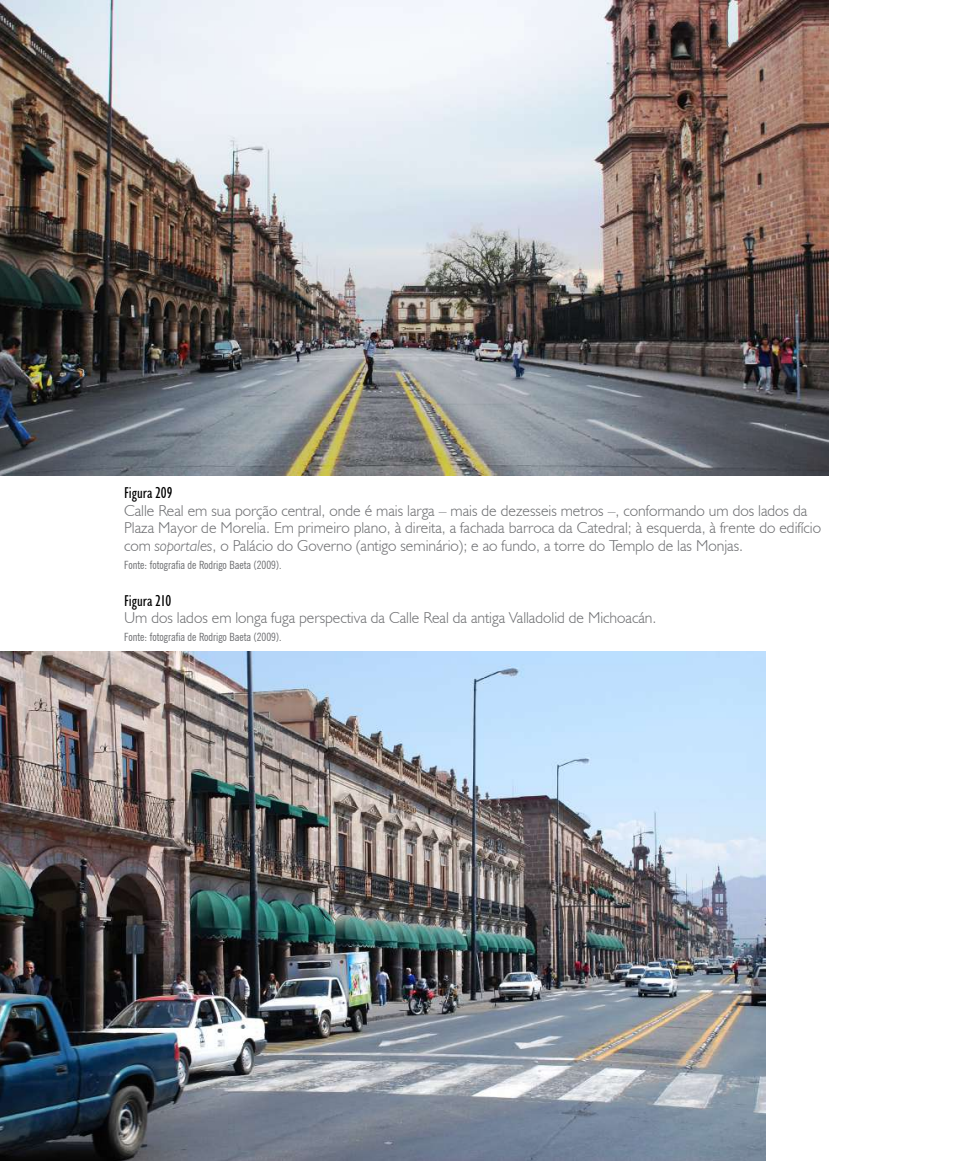
<style>
.page{position:relative;width:953px;height:1161px;background:#fff}
.page>*{position:absolute;margin:0;border:0;box-sizing:border-box;transform-origin:0 0}
.t1{font:300 15.75px/17.5px "Humanist 521 BT";color:#6d6e71}
.t2{font:condensed 15.75px "Humanist 521 BT";color:#000}
.t3{font:condensed 11.38px "News Gothic BT";color:#6d6e71}
.s1{font-style:italic}
</style>
<div class="page">
<img style="left:0;top:0;width:828px;height:476px">
<img style="left:0;top:652px;width:765px;height:509px">
<p class="t2" style="left:124px;top:484px;width:50px">Figura 209</p>
<p class="t1" style="left:124px;top:501px;width:698px">Calle Real em sua porção central, onde é mais larga – mais de dezesseis metros –, conformando um dos lados da<br>Plaza Mayor de Morelia. Em primeiro plano, à direita, a fachada barroca da Catedral; à esquerda, à frente do edifício com <span class="s1">soportales</span>, o Palácio do Governo (antigo seminário); e ao fundo, a torre do Templo de las Monjas.</p>
<p class="t3" style="left:124px;top:558px;width:159px">Fonte: fotografia de Rodrigo Baeta (2009).</p>
<p class="t2" style="left:124px;top:591px;width:49px">Figura 210</p>
<p class="t1" style="left:124px;top:609px;width:534px">Um dos lados em longa fuga perspectiva da Calle Real da antiga Valladolid de Michoacán.</p>
<p class="t3" style="left:124px;top:630px;width:159px">Fonte: fotografia de Rodrigo Baeta (2009).</p>
</div>
